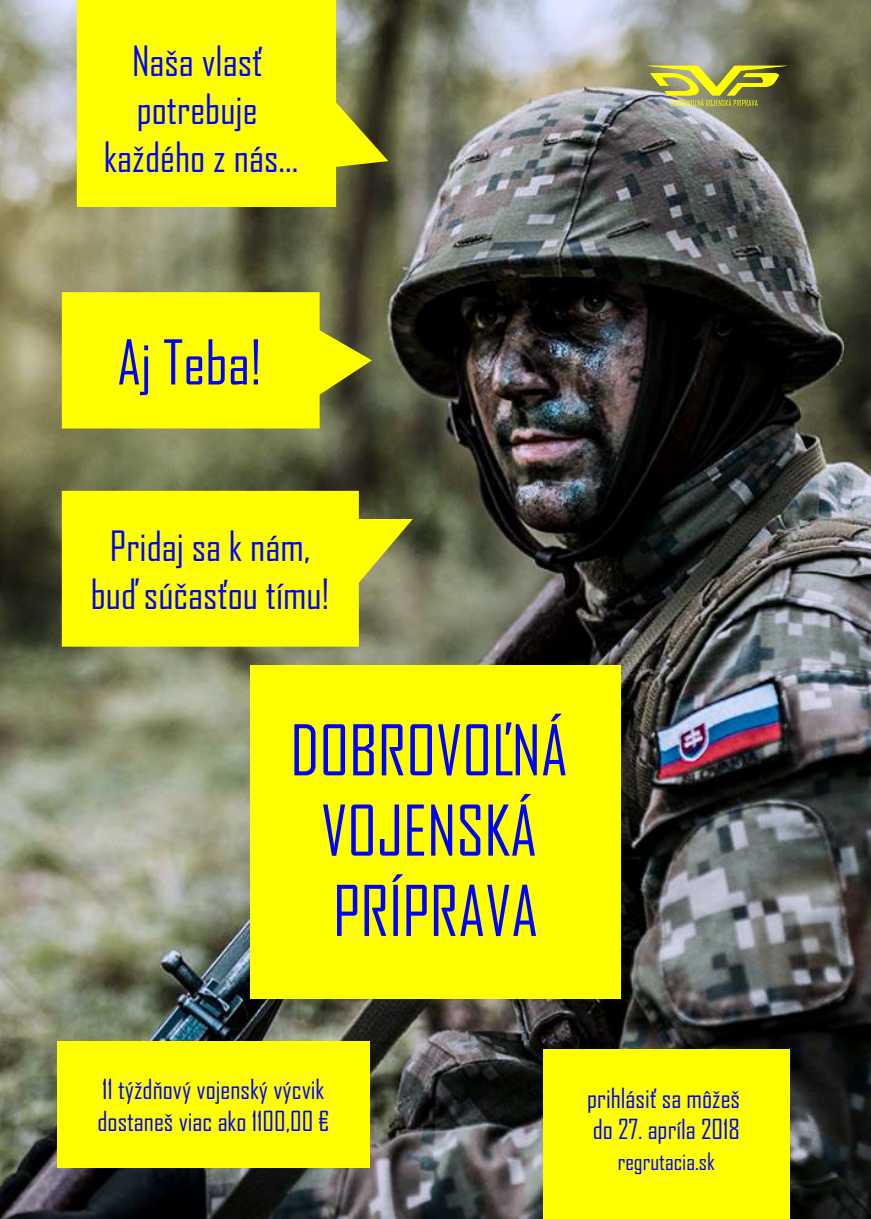
<style>
.page{position:relative;width:871px;height:1219px;background:#fff}
.page>*{position:absolute;margin:0;border:0;box-sizing:border-box;transform-origin:0 0}
.t1{font:66.9px/80.3px "Agency FB";color:#00f;text-align:center}
.t2{font:59.1px "Agency FB";color:#00f}
.t3{font:40px/48px "Agency FB";color:#00f;text-align:center}
.t4{font:26.6px/31.9px "Agency FB";color:#00f}
.t5{font:23.1px "Agency FB";color:#00f}
</style>
<div class="page">
<img style="left:0;top:0;width:870px;height:1219px">
<div style="left:250px;top:665px;width:370px;height:333px;background:#ff0"></div>
<div style="left:57px;top:1041px;width:312px;height:127px;background:#ff0"></div>
<div style="left:542px;top:1050px;width:247px;height:169px;background:#ff0"></div>
<svg style="left:77px;top:0;width:311px;height:207px;background:#e8e80a"></svg>
<svg style="left:62px;top:491px;width:350px;height:156px;background:#eeee0b"></svg>
<svg style="left:62px;top:292px;width:310px;height:136px;background:#eaea06"></svg>
<img style="left:646px;top:66px;width:141px;height:40px">
<h3 class="t3" style="left:104px;top:37px;width:196px">Naša vlasť potrebuje každého z nás...</h3>
<h2 class="t2" style="left:117px;top:330px;width:146px">Aj Teba!</h2>
<h3 class="t3" style="left:91px;top:522px;width:240px">Pridaj sa k nám, buď súčasťou tímu!</h3>
<h1 class="t1" style="left:290px;top:710px;width:279px">DOBROVOĽNÁ<br>VOJENSKÁ<br>PRÍPRAVA</h1>
<p class="t4" style="left:97px;top:1073px;width:233px">11 týždňový vojenský výcvik dostaneš viac ako 1100,00 €</p>
<p class="t4" style="left:587px;top:1082px;width:154px">prihlásiť sa môžeš do 27. apríla 2018</p>
<p class="t5" style="left:617px;top:1149px;width:99px">regrutacia.sk</p>
</div>
